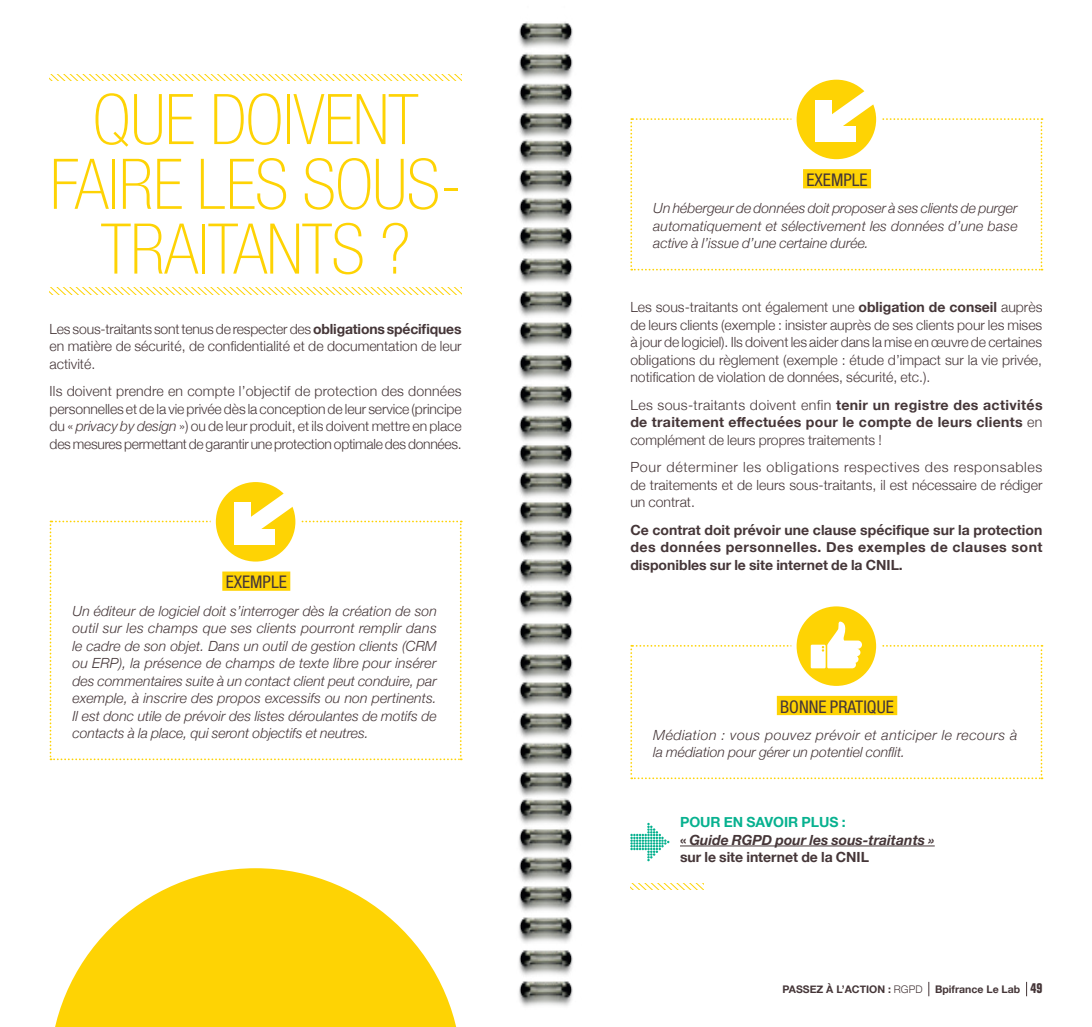
<style>
.page{position:relative;width:1092px;height:1027px;background:#fff}
.page>*{position:absolute;margin:0;border:0;box-sizing:border-box;transform-origin:0 0}
.t1{font:100 condensed 70px/64.8px "Helvetica Neue";letter-spacing:-.01em;color:#fed304;text-align:center}
.t2{font:condensed 17.5px "Helvetica Neue";color:#453638}
.t3{font:300 14px/17.5px "Helvetica Neue";color:#453638;text-align:justify}
.t4{font:italic 300 14px/17.5px "Helvetica Neue";color:#453638;text-align:justify}
.t5{font:700 14px/17.5px "Helvetica Neue";letter-spacing:.02em;color:#453638;text-align:justify}
.t6{font:italic 300 14px/17.5px "Helvetica Neue";letter-spacing:.03em;color:#453638}
.t7{font:italic 700 14px/17.5px "Helvetica Neue";color:#453638}
.t8{font:700 10.5px "Helvetica Neue";color:#453638}
.s1{font-weight:700}
.s2{font-style:italic}
.s3{font-weight:300}
.s4{font-style:normal;color:#07b18f}
.s5{font-style:normal}
.s6{font-family:"Folio";font-stretch:condensed;font-size:14px}
</style>
<div class="page">
<svg style="left:55px;top:868px;width:402px;height:159px;fill:#fed304"></svg>
<svg style="left:50px;top:288px;width:411px;height:6px"></svg>
<svg style="left:50px;top:74px;width:411px;height:7px"></svg>
<svg style="left:213px;top:479px;width:85px;height:85px"></svg>
<div style="left:210px;top:477px;width:90px;height:90px;border:5px solid #fff;border-radius:50%"></div>
<svg style="left:50px;top:488px;width:411px;height:272px"></svg>
<svg style="left:793px;top:77px;width:85px;height:85px"></svg>
<div style="left:791px;top:74px;width:90px;height:90px;border:5px solid #fff;border-radius:50%"></div>
<svg style="left:630px;top:86px;width:412px;height:184px"></svg>
<svg style="left:793px;top:604px;width:85px;height:84px"></svg>
<div style="left:791px;top:601px;width:90px;height:90px;border:5px solid #fff;border-radius:50%"></div>
<svg style="left:630px;top:621px;width:412px;height:158px"></svg>
<hr style="left:680px;top:845px;width:254px;height:1px;background:#453638">
<svg style="left:630px;top:883px;width:73px;height:6px"></svg>
<svg style="left:630px;top:823px;width:39px;height:38px"></svg>
<img style="left:518px;top:754px;width:55px;height:253px">
<img style="left:518px;top:423px;width:55px;height:331px">
<img style="left:518px;top:22px;width:55px;height:401px">
<svg style="left:928px;top:982px;width:1px;height:14px"></svg>
<svg style="left:1026px;top:982px;width:1px;height:14px"></svg>
<h1 class="t1" style="left:50px;top:87px;width:413px">QUE DOIVENT<br>FAIRE LES SOUS-<br>TRAITANTS ?</h1>
<p class="t3" style="left:50px;top:319px;width:413px">Les sous-traitants sont tenus de respecter des <span class="s1">obligations spécifiques </span>en matière de sécurité, de confidentialité et de documentation de leur activité.</p>
<p class="t3" style="left:50px;top:381px;width:413px">Ils doivent prendre en compte l’objectif de protection des données personnelles et de la vie privée dès la conception de leur service (principe du « <span class="s2">privacy by design</span> ») ou de leur produit, et ils doivent mettre en place des mesures permettant de garantir une protection optimale des données.</p>
<p class="t2" style="left:226px;top:572px;width:63px">EXEMPLE</p>
<p class="t4" style="left:72px;top:601px;width:366px">Un éditeur de logiciel doit s’interroger dès la création de son outil sur les champs que ses clients pourront remplir dans le cadre de son objet. Dans un outil de gestion clients (CRM ou ERP), la présence de champs de texte libre pour insérer des commentaires suite à un contact client peut conduire, par exemple, à inscrire des propos excessifs ou non pertinents.<br>Il est donc utile de prévoir des listes déroulantes de motifs de contacts à la place, qui seront objectifs et neutres.</p>
<p class="t2" style="left:806px;top:169px;width:63px">EXEMPLE</p>
<p class="t4" style="left:653px;top:199px;width:366px">Un hébergeur de données doit proposer à ses clients de purger automatiquement et sélectivement les données d’une base active à l’issue d’une certaine durée.</p>
<p class="t3" style="left:630px;top:298px;width:413px">Les sous-traitants ont également une <span class="s1">obligation de conseil</span> auprès de leurs clients (exemple : insister auprès de ses clients pour les mises à jour de logiciel). Ils doivent les aider dans la mise en œuvre de certaines obligations du règlement (exemple : étude d’impact sur la vie privée, notification de violation de données, sécurité, etc.).</p>
<p class="t5" style="left:630px;top:396px;width:414px"><span class="s3">Les sous-traitants doivent enfin</span> tenir un registre des activités de traitement effectuées pour le compte de leurs clients <span class="s3">en complément de leurs propres traitements !</span></p>
<p class="t3" style="left:630px;top:457px;width:413px">Pour déterminer les obligations respectives des responsables de traitements et de leurs sous-traitants, il est nécessaire de rédiger un contrat.</p>
<p class="t5" style="left:630px;top:521px;width:413px">Ce contrat doit prévoir une clause spécifique sur la protection des données personnelles. Des exemples de clauses sont disponibles sur le site internet de la CNIL.</p>
<p class="t2" style="left:780px;top:696px;width:115px">BONNE PRATIQUE</p>
<p class="t6" style="left:653px;top:725px;width:366px">Médiation : vous pouvez prévoir et anticiper le recours à la médiation pour gérer un potentiel conflit.</p>
<p class="t7" style="left:680px;top:814px;width:256px"><span class="s4">POUR EN SAVOIR PLUS :<br></span><span class="s5">«</span> Guide RGPD pour les sous-traitants » <span class="s5">sur le site internet de la CNIL</span></p>
<p class="t8" style="left:782px;top:981px;width:261px">PASSEZ À L’ACTION : <span class="s3">RGPD</span> Bpifrance Le Lab <span class="s6">49</span></p>
</div>
